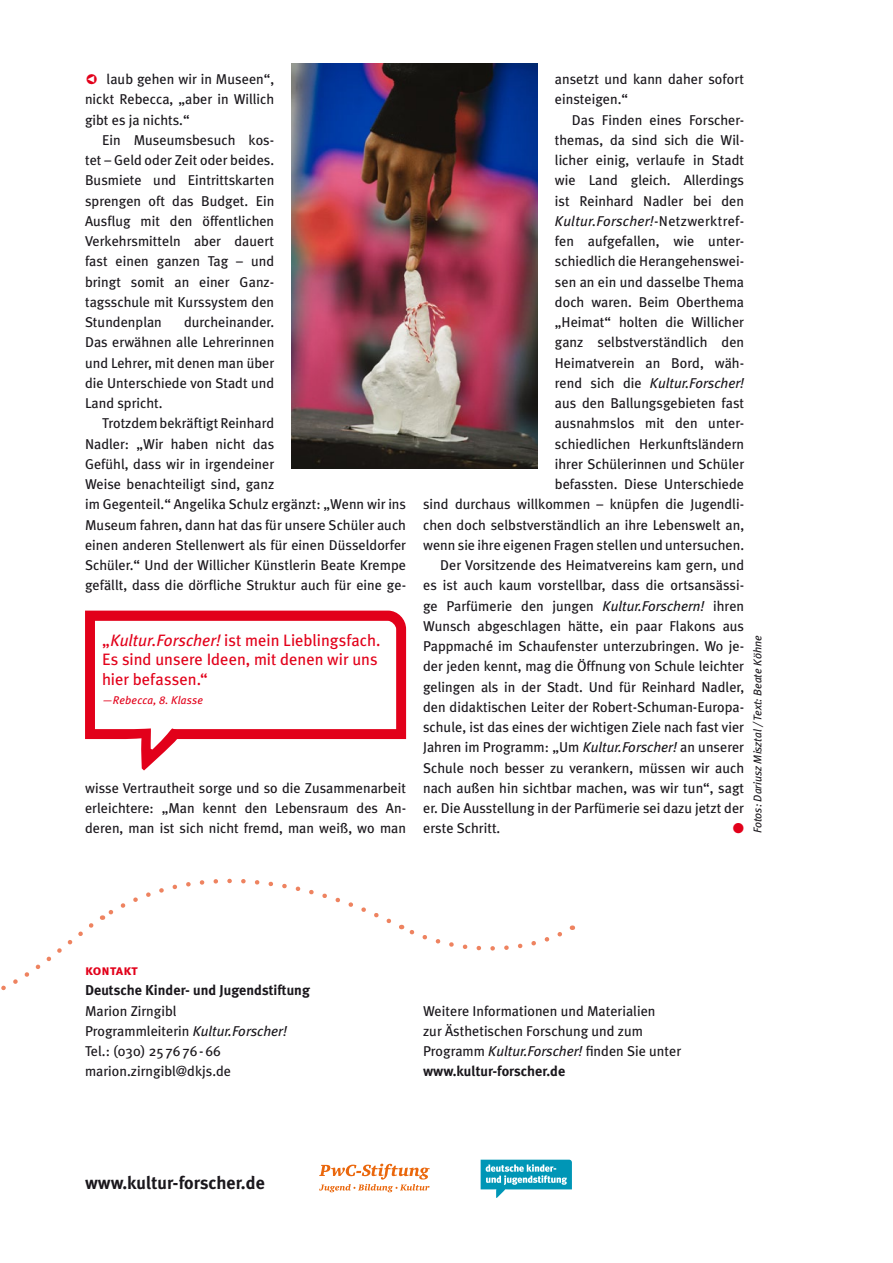
<style>
.page{position:relative;width:893px;height:1263px;background:#fff}
.page>*{position:absolute;margin:0;border:0;box-sizing:border-box;transform-origin:0 0}
.t1{font:700 18px "Meta Plus";color:#1a171c}
.t2{font:16.5px/19.5px "Meta Plus";color:#e2001a}
.t3{font:14.25px/20.2px "Meta Plus";color:#1a171c;text-align:justify}
.t4{font:700 14.25px "Meta Plus";color:#1a171c}
.t5{font:italic 14.25px "Meta Plus";letter-spacing:.02em;color:#1a171c}
.t6{font:italic 14.25px "Meta Plus";color:#1a171c}
.t7{font:14.25px "Meta Plus Bold Caps";color:#e2001a}
.t8{font:14.25px "Zapf Dingbats ITC";color:#e2001a}
.t9{font:italic 11.25px "Meta Plus";color:#1a171c}
.t10{font:italic 11.25px "Meta Plus";letter-spacing:.015em;color:#e2001a}
.s1{font-style:italic}
.s2{font-style:normal}
.s3{font-weight:700}
</style>
<div class="page">
<svg style="left:481px;top:1160px;width:91px;height:38px"></svg>
<svg style="left:319px;top:1163px;width:111px;height:29px"></svg>
<svg style="left:401px;top:924px;width:161px;height:27px"></svg>
<svg style="left:1px;top:878px;width:390px;height:113px"></svg>
<img style="left:291px;top:64px;width:247px;height:405px">
<svg style="left:85px;top:611px;width:321px;height:159px"></svg>
<p class="t3" style="left:85px;top:69px;width:191px;text-indent:22px">laub gehen wir in Museen“, nickt Rebecca, „aber in Willich gibt es ja nichts.“</p>
<p class="t3" style="left:85px;top:130px;width:191px;text-indent:17px">Ein Museumsbesuch kos&shy;tet – Geld oder Zeit oder beides.<br>Busmiete und Eintrittskarten sprengen oft das Budget. Ein Ausflug mit den öffentlichen Verkehrsmitteln aber dauert fast einen ganzen Tag – und bringt somit an einer Ganz&shy;tagsschule mit Kurssystem den Stundenplan</p>
<p class="t3" style="left:85px;top:312px;width:191px;text-indent:99px">durcheinander.<br>Das erwähnen alle Lehrerinnen und Lehrer, mit denen man über die Unterschiede von Stadt und Land spricht.</p>
<p class="t3" style="left:85px;top:413px;width:323px;text-align:left;text-indent:17px">Trotzdem bekräftigt Reinhard<br>Nadler: „Wir haben nicht das<br>Gefühl, dass wir in irgendeiner<br>Weise benachteiligt sind, ganz<br>im Gegenteil.“ Angelika Schulz ergänzt: „Wenn wir ins Museum fahren, dann hat das für unsere Schüler auch einen anderen Stellenwert als für einen Düsseldorfer Schüler.“ Und der Willicher Künstlerin Beate Krempe gefällt, dass die dörfliche Struktur auch für eine ge-</p>
<p class="t2" style="left:102px;top:630px;width:280px">„<span class="s1">Kultur.Forscher!</span> ist mein Lieblingsfach.<br>Es sind unsere Ideen, mit denen wir uns hier befassen.“</p>
<p class="t10" style="left:102px;top:694px;width:103px">—Rebecca, 8. Klasse</p>
<p class="t3" style="left:85px;top:778px;width:323px">wisse Vertrautheit sorge und so die Zusammenarbeit erleichtere: „Man kennt den Lebensraum des An&shy;deren, man ist sich nicht fremd, man weiß, wo man</p>
<p class="t3" style="left:555px;top:69px;width:191px">ansetzt und kann daher sofort einsteigen.“</p>
<p class="t3" style="left:572px;top:109px;width:174px">Das Finden eines Forscher-</p>
<p class="t3" style="left:555px;top:130px;width:191px">themas, da sind sich die Wil-</p>
<p class="t3" style="left:555px;top:150px;width:191px">licher einig, verlaufe in Stadt</p>
<p class="t3" style="left:555px;top:170px;width:191px">wie Land gleich. Allerdings</p>
<p class="t3" style="left:555px;top:190px;width:191px">ist Reinhard Nadler bei den</p>
<p class="t5" style="left:555px;top:213px;width:191px">Kultur.Forscher!<span class="s2">-Netzwerktref-</span></p>
<p class="t3" style="left:555px;top:231px;width:191px">fen aufgefallen, wie unter-</p>
<p class="t3" style="left:555px;top:251px;width:191px">schiedlich die Herangehenswei-</p>
<p class="t3" style="left:555px;top:271px;width:191px">sen an ein und dasselbe Thema</p>
<p class="t3" style="left:555px;top:292px;width:191px">doch waren. Beim Oberthema</p>
<p class="t3" style="left:555px;top:312px;width:191px">„Heimat“ holten die Willicher</p>
<p class="t3" style="left:555px;top:332px;width:191px">ganz selbstverständlich den</p>
<p class="t3" style="left:555px;top:352px;width:191px">Heimatverein an Bord, wäh-</p>
<p class="t6" style="left:555px;top:375px;width:191px"><span class="s2">rend sich die</span> Kultur.Forscher!</p>
<p class="t3" style="left:555px;top:393px;width:191px">aus den Ballungsgebieten fast</p>
<p class="t3" style="left:555px;top:413px;width:191px">ausnahmslos mit den unter-</p>
<p class="t3" style="left:555px;top:433px;width:191px">schiedlichen Herkunftsländern</p>
<p class="t3" style="left:555px;top:454px;width:191px">ihrer Schülerinnen und Schüler</p>
<p class="t3" style="left:555px;top:474px;width:191px">befassten. Diese Unterschiede</p>
<p class="t3" style="left:423px;top:494px;width:322px">sind durchaus willkommen – knüpfen die Jugendli-</p>
<p class="t3" style="left:423px;top:514px;width:322px">chen doch selbstverständlich an ihre Lebenswelt an,</p>
<p class="t3" style="left:423px;top:535px;width:322px">wenn sie ihre eigenen Fragen stellen und untersuchen.</p>
<p class="t3" style="left:440px;top:555px;width:306px">Der Vorsitzende des Heimatvereins kam gern, und</p>
<p class="t3" style="left:423px;top:575px;width:323px">es ist auch kaum vorstellbar, dass die ortsansässi-</p>
<p class="t3" style="left:423px;top:595px;width:323px">ge Parfümerie den jungen <span class="s1">Kultur.Forschern!</span> ihren</p>
<p class="t3" style="left:423px;top:616px;width:323px">Wunsch abgeschlagen hätte, ein paar Flakons aus</p>
<p class="t3" style="left:423px;top:636px;width:323px">Pappmaché im Schaufenster unterzubringen. Wo je-</p>
<p class="t3" style="left:423px;top:656px;width:323px">der jeden kennt, mag die Öffnung von Schule leichter</p>
<p class="t3" style="left:423px;top:676px;width:323px">gelingen als in der Stadt. Und für Reinhard Nadler,</p>
<p class="t3" style="left:423px;top:697px;width:323px">den didaktischen Leiter der Robert-Schuman-Europa-</p>
<p class="t3" style="left:423px;top:717px;width:322px">schule, ist das eines der wichtigen Ziele nach fast vier</p>
<p class="t3" style="left:423px;top:737px;width:323px">Jahren im Programm: „Um <span class="s1">Kultur.Forscher!</span> an unserer</p>
<p class="t3" style="left:423px;top:757px;width:323px">Schule noch besser zu verankern, müssen wir auch</p>
<p class="t3" style="left:423px;top:778px;width:323px">nach außen hin sichtbar machen, was wir tun“, sagt</p>
<p class="t3" style="left:423px;top:798px;width:322px">er. Die Ausstellung in der Parfümerie sei dazu jetzt der</p>
<p class="t3" style="left:423px;top:818px;width:79px">erste Schritt.</p>
<p class="t8" style="left:733px;top:822px;width:13px">●</p>
<p class="t9" style="left:751px;top:833px;width:200px;rotate:-90deg">Fotos: Dariusz Misztal /Text: Beate Köhne</p>
<p class="t7" style="left:85px;top:962px;width:54px">kontakt</p>
<p class="t4" style="left:85px;top:982px;width:226px">Deutsche Kinder- und Jugendstiftung</p>
<p class="t3" style="left:85px;top:1000px;width:203px;text-align:left">Marion Zirngibl<br>Programmleiterin <span class="s1">Kultur.Forscher!<br></span>Tel.: (030) 257676 - 66 marion.zirngibl@dkjs.de</p>
<p class="t3" style="left:423px;top:1000px;width:260px;text-align:left">Weitere Informationen und Materialien<br>zur Ästhetischen Forschung und zum Programm <span class="s1">Kultur.Forscher!</span> finden Sie unter <span class="s3">www.kultur-forscher.de</span></p>
<p class="t1" style="left:85px;top:1173px;width:181px">www.kultur-forscher.de</p>
</div>
